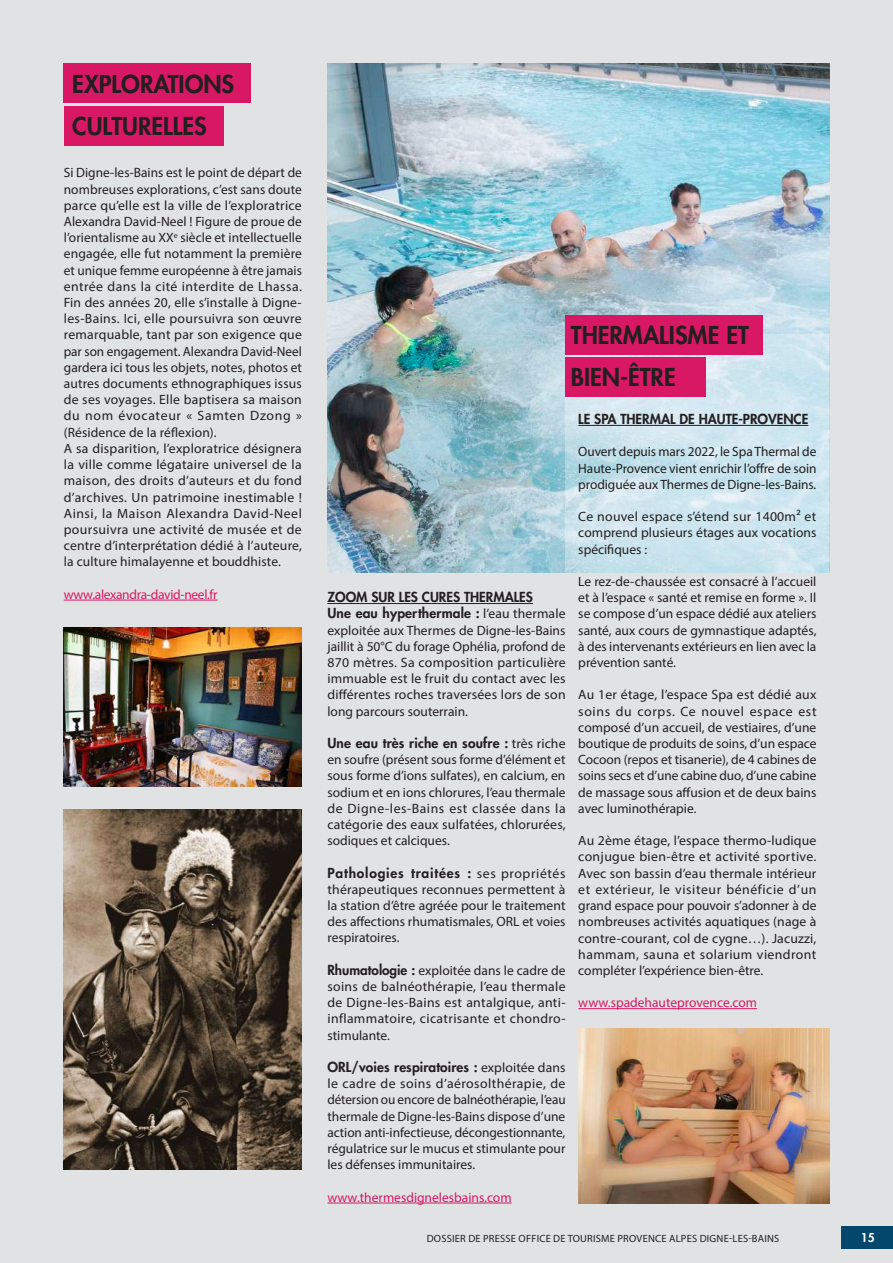
<style>
.page{position:relative;width:893px;height:1263px;background:#e1e2e4}
.page>*{position:absolute;margin:0;border:0;box-sizing:border-box;transform-origin:0 0}
.t1{font:800 24px/42px "Futura Std";color:#231f20}
.t2{font:13.5px/16.2px "Myriad Pro";letter-spacing:.01em;color:#231f20;text-align:justify}
.t3{font:800 13.5px/16.2px "Futura Std";letter-spacing:.01em;color:#231f20}
.t4{font:13.5px "Myriad Pro";color:#d91865}
.t5{font:800 13.5px "Futura Std";letter-spacing:.06em;color:#231f20}
.t6{font:13.5px "Myriad Pro";letter-spacing:-.025em;color:#d91865}
.t7{font:800 12px "Futura Std";color:#fff}
.t8{font:10.5px "Myriad Pro";letter-spacing:.02em;color:#231f20}
.s1{font-family:"Myriad Pro";font-weight:400}
.s2{font-family:"Futura Std";font-weight:800}
</style>
<div class="page">
<div style="left:842px;top:1226px;width:51px;height:23px;background:#04476c"></div>
<img style="left:327px;top:64px;width:502px;height:508px">
<svg style="left:566px;top:334px;width:263px;height:238px;fill:#cde6ef"></svg>
<div style="left:64px;top:64px;width:187px;height:39px;background:#d91865"></div>
<div style="left:64px;top:107px;width:159px;height:39px;background:#d91865"></div>
<hr style="left:64px;top:600px;width:154px;height:1px;background:#d91865">
<img style="left:64px;top:809px;width:238px;height:360px">
<img style="left:64px;top:627px;width:238px;height:159px">
<div style="left:566px;top:315px;width:197px;height:39px;background:#d91865"></div>
<div style="left:566px;top:357px;width:140px;height:39px;background:#d91865"></div>
<hr style="left:327px;top:603px;width:206px;height:1px;background:#231f20">
<hr style="left:327px;top:1203px;width:185px;height:1px;background:#d91865">
<hr style="left:578px;top:425px;width:230px;height:1px;background:#231f20">
<hr style="left:578px;top:1008px;width:179px;height:1px;background:#d91865">
<img style="left:578px;top:1029px;width:251px;height:174px">
<h1 class="t1" style="left:72px;top:63px;width:163px">EXPLORATIONS<br>CULTURELLES</h1>
<p class="t2" style="left:64px;top:165px;width:240px;text-align:left">Si Digne-les-Bains est le point de départ de nombreuses explorations, c’est sans doute parce qu’elle est la ville de l’exploratrice Alexandra David-Neel ! Figure de proue de l’orientalisme au XX<sup>e</sup> siècle et intellectuelle engagée, elle fut notamment la première et unique femme européenne à être jamais entrée dans la cité interdite de Lhassa.<br>Fin des années 20, elle s’installe à Digne&shy;les-Bains. Ici, elle poursuivra son œuvre remarquable, tant par son exigence que par son engagement. Alexandra David-Neel gardera ici tous les objets, notes, photos et autres documents ethnographiques issus de ses voyages. Elle baptisera sa maison du nom évocateur « Samten Dzong » (Résidence de la réflexion).<br>A sa disparition, l’exploratrice désignera la ville comme légataire universel de la maison, des droits d’auteurs et du fond d’archives. Un patrimoine inestimable !<br>Ainsi, la Maison Alexandra David-Neel poursuivra une activité de musée et de centre d’interprétation dédié à l’auteure, la culture himalayenne et bouddhiste.</p>
<p class="t6" style="left:64px;top:586px;width:155px">www.alexandra-david-neel.fr</p>
<h1 class="t1" style="left:571px;top:314px;width:180px">THERMALISME ET<br>BIEN-ÊTRE</h1>
<p class="t3" style="left:327px;top:589px;width:240px">ZOOM SUR LES CURES THERMALES<br>Une eau hyperthermale : <span class="s1">l’eau thermale</span></p>
<p class="t2" style="left:327px;top:622px;width:240px">exploitée aux Thermes de Digne-les-Bains jaillit à 50°C du forage Ophélia, profond de 870 mètres. Sa composition particulière immuable est le fruit du contact avec les différentes roches traversées lors de son long parcours souterrain.</p>
<p class="t3" style="left:327px;top:735px;width:240px">Une eau très riche en soufre : <span class="s1">très riche</span></p>
<p class="t2" style="left:327px;top:751px;width:240px">en soufre (présent sous forme d’élément et sous forme d’ions sulfates), en calcium, en sodium et en ions chlorures, l’eau thermale de Digne-les-Bains est classée dans la catégorie des eaux sulfatées, chlorurées, sodiques et calciques.</p>
<p class="t5" style="left:327px;top:864px;width:240px">Pathologies traitées : <span class="s1">ses propriétés</span></p>
<p class="t2" style="left:327px;top:881px;width:240px">thérapeutiques reconnues permettent à la station d’être agréée pour le traitement des affections rhumatismales, ORL et voies respiratoires.</p>
<p class="t2" style="left:327px;top:962px;width:240px"><span class="s2">Rhumatologie :</span> exploitée dans le cadre de soins de balnéothérapie, l’eau thermale de Digne-les-Bains est antalgique, anti&shy;inflammatoire, cicatrisante et chondro&shy;stimulante.</p>
<p class="t3" style="left:327px;top:1059px;width:240px">ORL/voies respiratoires : <span class="s1">exploitée dans</span></p>
<p class="t2" style="left:327px;top:1075px;width:240px">le cadre de soins d’aérosolthérapie, de détersion ou encore de balnéothérapie, l’eau thermale de Digne-les-Bains dispose d’une action anti-infectieuse, décongestionnante, régulatrice sur le mucus et stimulante pour les défenses immunitaires.</p>
<p class="t4" style="left:327px;top:1189px;width:186px">www.thermesdignelesbains.com</p>
<p class="t3" style="left:578px;top:411px;width:231px">LE SPA THERMAL DE HAUTE-PROVENCE</p>
<p class="t2" style="left:578px;top:444px;width:240px">Ouvert depuis mars 2022, le Spa Thermal de Haute-Provence vient enrichir l’offre de soin prodiguée aux Thermes de Digne-les-Bains.</p>
<p class="t2" style="left:578px;top:508px;width:240px">Ce nouvel espace s’étend sur 1400m² et comprend plusieurs étages aux vocations spécifiques :</p>
<p class="t2" style="left:578px;top:573px;width:240px">Le rez-de-chaussée est consacré à l’accueil et à l’espace « santé et remise en forme ». Il se compose d’un espace dédié aux ateliers santé, aux cours de gymnastique adaptés, à des intervenants extérieurs en lien avec la prévention santé.</p>
<p class="t2" style="left:578px;top:687px;width:240px">Au 1er étage, l’espace Spa est dédié aux soins du corps. Ce nouvel espace est composé d’un accueil, de vestiaires, d’une boutique de produits de soins, d’un espace Cocoon (repos et tisanerie), de 4 cabines de soins secs et d’une cabine duo, d’une cabine de massage sous affusion et de deux bains avec luminothérapie.</p>
<p class="t2" style="left:578px;top:832px;width:240px">Au 2ème étage, l’espace thermo-ludique conjugue bien-être et activité sportive.<br>Avec son bassin d’eau thermale intérieur et extérieur, le visiteur bénéficie d’un grand espace pour pouvoir s’adonner à de nombreuses activités aquatiques (nage à contre-courant, col de cygne…). Jacuzzi, hammam, sauna et solarium viendront compléter l’expérience bien-être.</p>
<p class="t4" style="left:578px;top:994px;width:180px">www.spadehauteprovence.com</p>
<p class="t8" style="left:427px;top:1232px;width:354px">DOSSIER DE PRESSE OFFICE DE TOURISME PROVENCE ALPES DIGNE-LES-BAINS</p>
<p class="t7" style="left:861px;top:1229px;width:15px">15</p>
</div>
